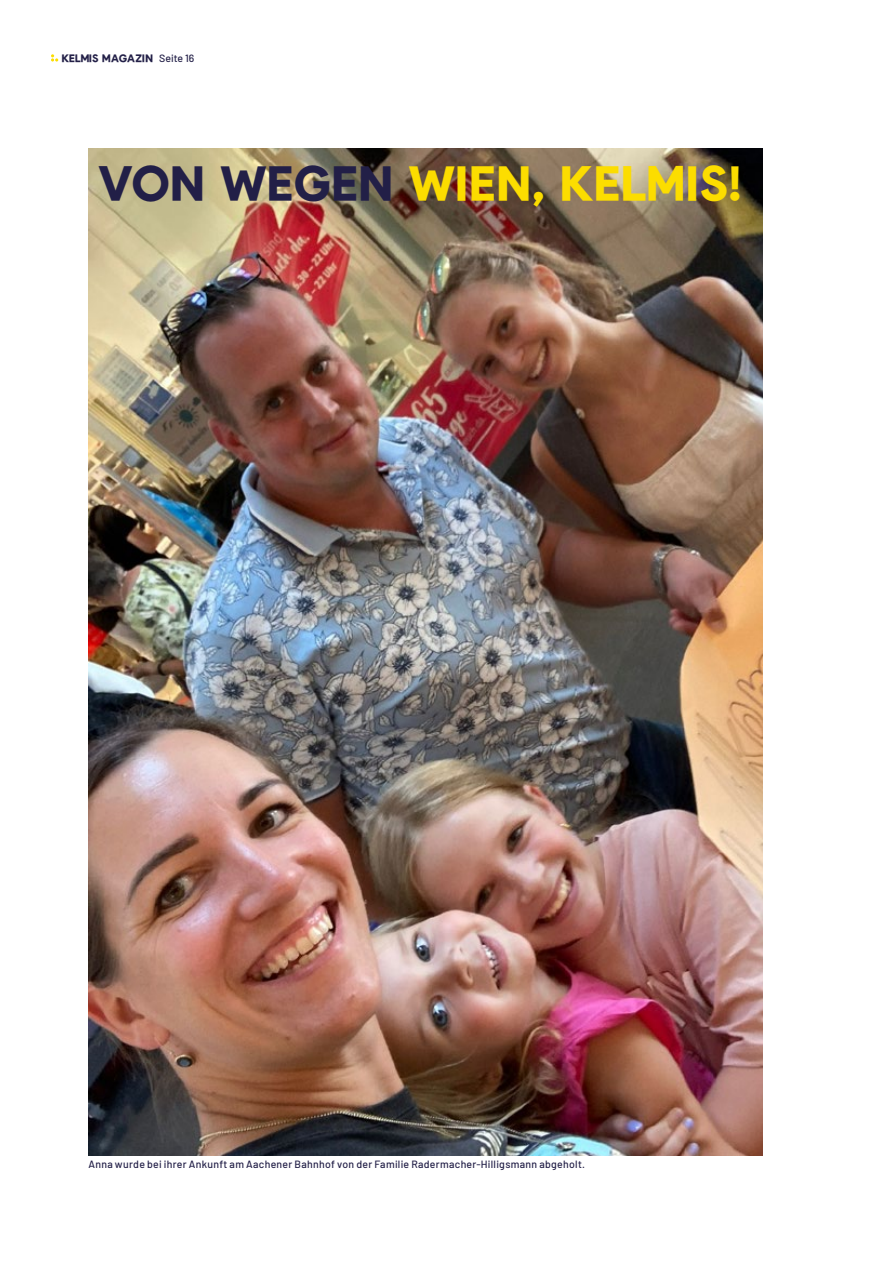
<style>
.page{position:relative;width:893px;height:1263px;background:#fff}
.page>*{position:absolute;margin:0;border:0;box-sizing:border-box;transform-origin:0 0}
.t1{font:800 46.8px "Pulp Display";letter-spacing:.01em;color:#fcdd00}
.t2{font:500 10.5px "Barlow";letter-spacing:.03em;color:#221f47}
.t3{font:800 10.5px "Pulp Display";color:#221f47}
.s1{font-family:"Barlow";font-weight:500}
.s2{color:#221f47}
</style>
<div class="page">
<svg style="left:51px;top:54px;width:7px;height:8px"></svg>
<img style="left:88px;top:148px;width:674px;height:1007px">
<p class="t3" style="left:62px;top:52px;width:134px">KELMIS MAGAZIN <span class="s1">Seite 16</span></p>
<h1 class="t1" style="left:98px;top:156px;width:645px"><span class="s2">VON WEGEN</span> WIEN, KELMIS!</h1>
<p class="t2" style="left:88px;top:1156px;width:498px">Anna wurde bei ihrer Ankunft am Aachener Bahnhof von der Familie Radermacher-Hilligsmann abgeholt.</p>
</div>
